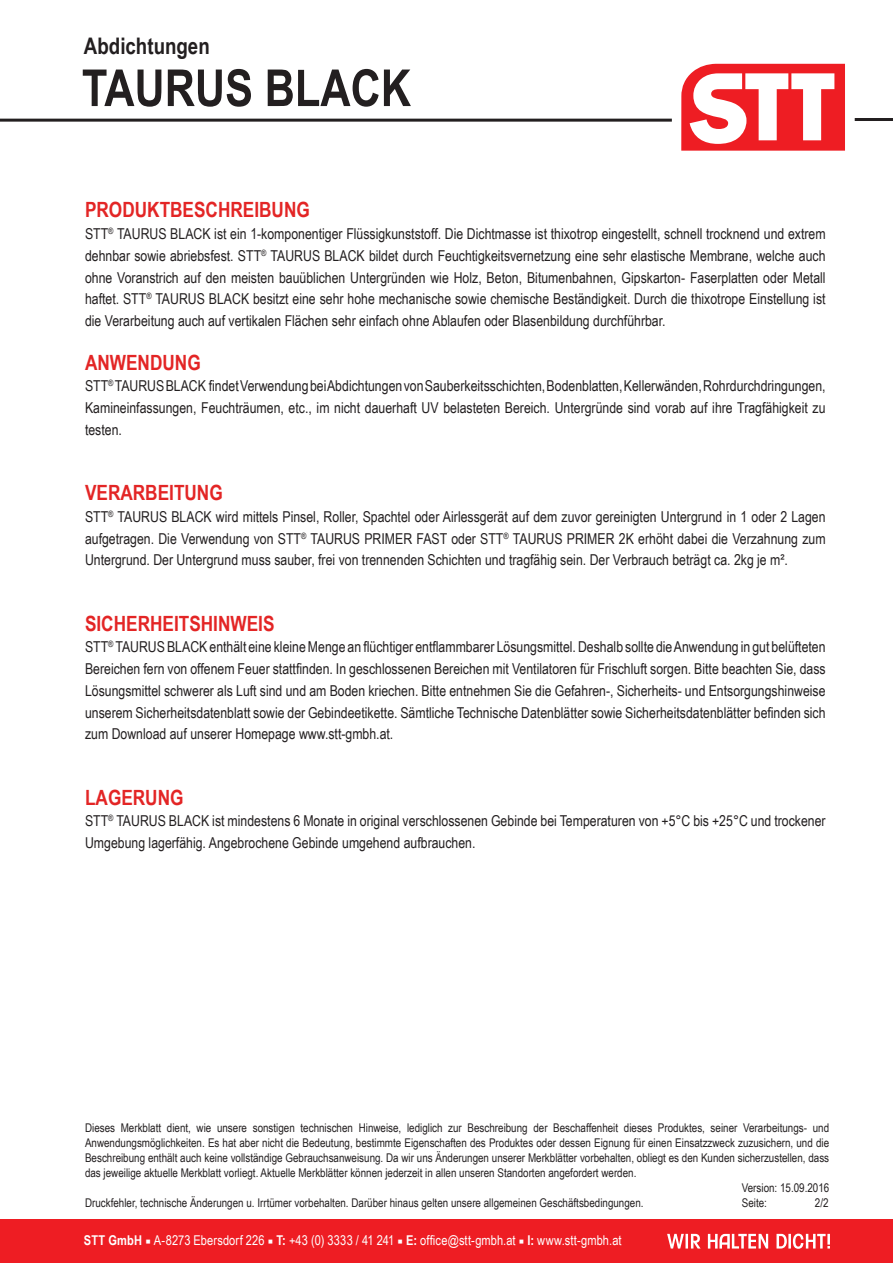
<style>
.page{position:relative;width:893px;height:1263px;background:#fff}
.page>*{position:absolute;margin:0;border:0;box-sizing:border-box;transform-origin:0 0}
.t1{font:700 51px "Arial Narrow";color:#231f20}
.t2{font:700 22.8px "Arial Narrow";color:#231f20}
.t3{font:700 21px "Arial Narrow";color:#e32525}
.t4{font:15px/21.8px "Arial Narrow";color:#231f20;text-align:justify}
.t5{font:13.5px "Arial Narrow";letter-spacing:.01em;color:#fff}
.t6{font:12px/15px "Arial Narrow";color:#231f20;text-align:justify}
.s1{font-weight:700}
.s2{font-family:"Minion Pro"}
</style>
<div class="page">
<hr style="left:0;top:119px;width:672px;height:3px;background:#231f20">
<hr style="left:855px;top:118px;width:38px;height:3px;background:#231f20">
<div style="left:0;top:1219px;width:893px;height:44px;background:#ee1d23"></div>
<svg style="left:667px;top:1233px;width:163px;height:16px"></svg>
<svg style="left:681px;top:64px;width:164px;height:87px"></svg>
<h2 class="t2" style="left:84px;top:29px;width:127px">Abdichtungen</h2>
<h1 class="t1" style="left:82px;top:49px;width:331px">TAURUS BLACK</h1>
<h3 class="t3" style="left:85px;top:194px;width:226px">PRODUKTBESCHREIBUNG</h3>
<p class="t4" style="left:85px;top:222px;width:742px">STT<sup>®</sup> TAURUS BLACK ist ein 1-komponentiger Flüssigkunststoff. Die Dichtmasse ist thixotrop eingestellt, schnell trocknend und extrem dehnbar sowie abriebsfest. STT<sup>®</sup> TAURUS BLACK bildet durch Feuchtigkeitsvernetzung eine sehr elastische Membrane, welche auch ohne Voranstrich auf den meisten bauüblichen Untergründen wie Holz, Beton, Bitumenbahnen, Gipskarton- Faserplatten oder Metall haftet. STT<sup>®</sup> TAURUS BLACK besitzt eine sehr hohe mechanische sowie chemische Beständigkeit. Durch die thixotrope Einstellung ist die Verarbeitung auch auf vertikalen Flächen sehr einfach ohne Ablaufen oder Blasenbildung durchführbar.</p>
<h3 class="t3" style="left:85px;top:346px;width:117px">ANWENDUNG</h3>
<p class="t4" style="left:85px;top:375px;width:742px">STT<sup>®</sup>TAURUSBLACK findet Verwendung bei Abdichtungen von Sauberkeitsschichten, Bodenblatten, Kellerwänden, Rohrdurchdringungen, Kamineinfassungen, Feuchträumen, etc., im nicht dauerhaft UV belasteten Bereich. Untergründe sind vorab auf ihre Tragfähigkeit zu testen.</p>
<h3 class="t3" style="left:85px;top:477px;width:139px">VERARBEITUNG</h3>
<p class="t4" style="left:85px;top:505px;width:742px">STT<sup>®</sup> TAURUS BLACK wird mittels Pinsel, Roller, Spachtel oder Airlessgerät auf dem zuvor gereinigten Untergrund in 1 oder 2 Lagen aufgetragen. Die Verwendung von STT<sup>®</sup> TAURUS PRIMER FAST oder STT<sup>®</sup> TAURUS PRIMER 2K erhöht dabei die Verzahnung zum Untergrund. Der Untergrund muss sauber, frei von trennenden Schichten und tragfähig sein. Der Verbrauch beträgt ca. 2kg je m².</p>
<h3 class="t3" style="left:85px;top:607px;width:191px">SICHERHEITSHINWEIS</h3>
<p class="t4" style="left:85px;top:636px;width:742px">STT<sup>®</sup> TAURUSBLACK enthält eine kleine Menge an flüchtiger entflammbarer Lösungsmittel. Deshalb sollte die Anwendung in gut belüfteten Bereichen fern von offenem Feuer stattfinden. In geschlossenen Bereichen mit Ventilatoren für Frischluft sorgen. Bitte beachten Sie, dass Lösungsmittel schwerer als Luft sind und am Boden kriechen. Bitte entnehmen Sie die Gefahren-, Sicherheits- und Entsorgungshinweise unserem Sicherheitsdatenblatt sowie der Gebindeetikette. Sämtliche Technische Datenblätter sowie Sicherheitsdatenblätter befinden sich zum Download auf unserer Homepage www.stt-gmbh.at.</p>
<h3 class="t3" style="left:85px;top:781px;width:100px">LAGERUNG</h3>
<p class="t4" style="left:85px;top:810px;width:742px">STT<sup>®</sup> TAURUS BLACK ist mindestens 6 Monate in original verschlossenen Gebinde bei Temperaturen von +5°C bis +25°C und trockener<br>Umgebung lagerfähig. Angebrochene Gebinde umgehend aufbrauchen.</p>
<p class="t6" style="left:85px;top:1120px;width:746px">Dieses Merkblatt dient, wie unsere sonstigen technischen Hinweise, lediglich zur Beschreibung der Beschaffenheit dieses Produktes, seiner Verarbeitungs- und Anwendungsmöglichkeiten. Es hat aber nicht die Bedeutung, bestimmte Eigenschaften des Produktes oder dessen Eignung für einen Einsatzzweck zuzusichern, und die Beschreibung enthält auch keine vollständige Gebrauchsanweisung. Da wir uns Änderungen unserer Merkblätter vorbehalten, obliegt es den Kunden sicherzustellen, dass das jeweilige aktuelle Merkblatt vorliegt. Aktuelle Merkblätter können jederzeit in allen unseren Standorten angefordert werden.</p>
<p class="t6" style="left:85px;top:1195px;width:560px">Druckfehler, technische Änderungen u. Irrtümer vorbehalten. Darüber hinaus gelten unsere allgemeinen Geschäftsbedingungen.</p>
<p class="t6" style="left:742px;top:1180px;width:89px">Version: 15.09.2016<br>Seite:</p>
<p class="t6" style="left:815px;top:1195px;width:15px">2/2</p>
<p class="t5" style="left:84px;top:1230px;width:539px"><span class="s1">STT GmbH</span> <span class="s2">■</span> A-8273 Ebersdorf 226 <span class="s2">■</span> <span class="s1">T:</span> +43 (0) 3333 / 41 241 <span class="s2">■</span> <span class="s1">E:</span> office@stt-gmbh.at <span class="s2">■</span> <span class="s1">I:</span> www.stt-gmbh.at</p>
</div>
